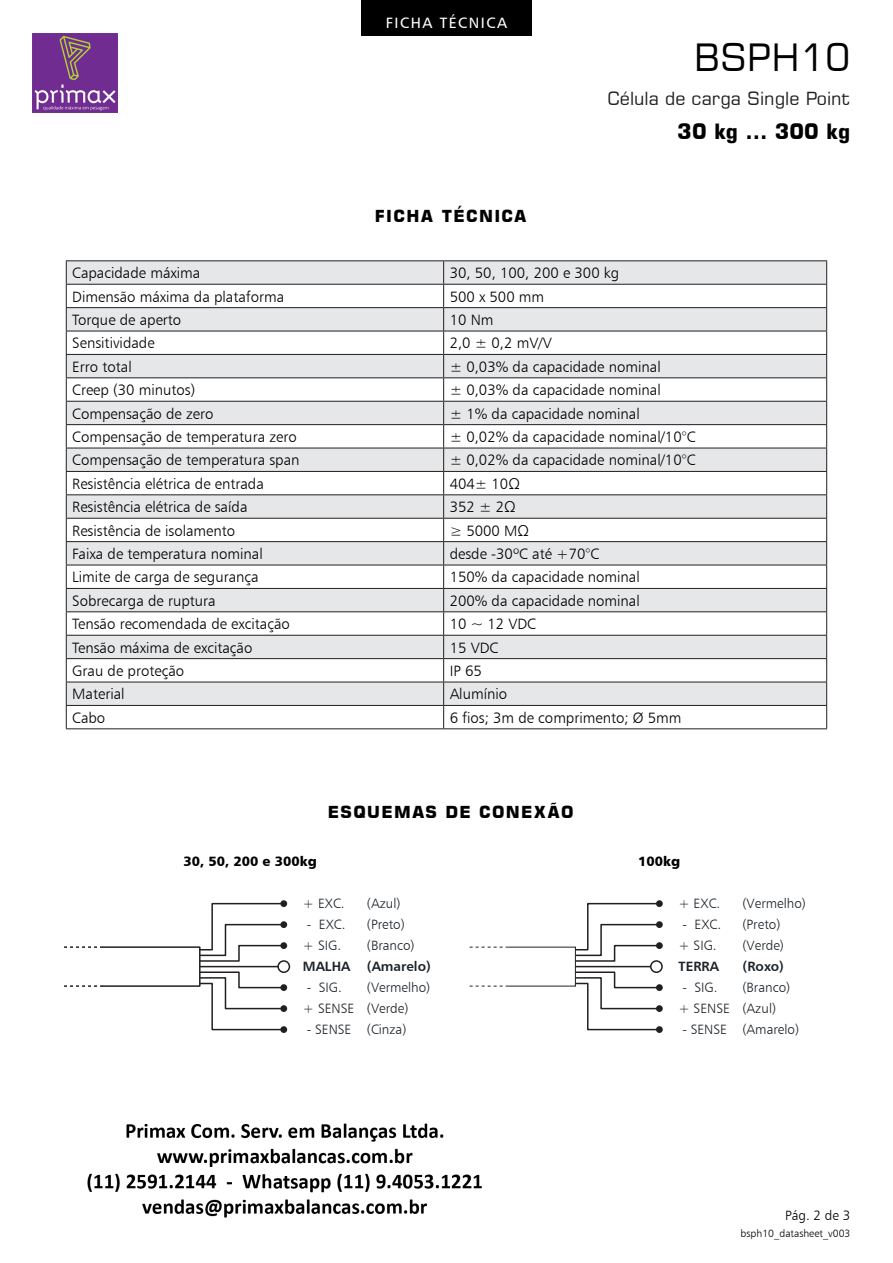
<style>
.page{position:relative;width:893px;height:1263px;background:#fff}
.page>*{position:absolute;margin:0;border:0;box-sizing:border-box;transform-origin:0 0}
.t1{font:37.5px "Square 721 BT";color:#000}
.t2{font:700 21px "Square 721 BT";color:#000}
.t3{font:18px "Square 721 BT";color:#231f20}
.Seções{font:700 16.5px "Square 721 BT";letter-spacing:.08em;color:#000}
.t4{font:15px "Humanist 777 BT Light B";color:#000}
.t5{font:15px "Humanist 777 BT Roman B";letter-spacing:.1em;color:#fff}
.t6{font:13.5px/21px "Humanist 777 BT Light B";color:#1c2329}
.t7{font:13.5px "Humanist 777 BT Black B";color:#000}
.t8{font:13.5px "Humanist 777 BT Light B";color:#000}
.t9{font:10.5px "Humanist 777 BT Light B";color:#000}
.s1{font-family:"Humanist 777 BT Bold B"}
</style>
<div class="page">
<svg style="left:67px;top:261px;width:759px;height:444px;fill:#e6e7e9"></svg>
<hr style="left:66px;top:260px;width:378px;height:1px;background:#231f20">
<hr style="left:444px;top:260px;width:383px;height:1px;background:#231f20">
<hr style="left:66px;top:284px;width:378px;height:1px;background:#231f20">
<hr style="left:444px;top:284px;width:383px;height:1px;background:#231f20">
<hr style="left:66px;top:307px;width:378px;height:1px;background:#231f20">
<hr style="left:444px;top:307px;width:383px;height:1px;background:#231f20">
<hr style="left:66px;top:331px;width:378px;height:1px;background:#231f20">
<hr style="left:444px;top:331px;width:383px;height:1px;background:#231f20">
<hr style="left:66px;top:354px;width:378px;height:1px;background:#231f20">
<hr style="left:444px;top:354px;width:383px;height:1px;background:#231f20">
<hr style="left:66px;top:377px;width:378px;height:1px;background:#231f20">
<hr style="left:444px;top:377px;width:383px;height:1px;background:#231f20">
<hr style="left:66px;top:401px;width:378px;height:1px;background:#231f20">
<hr style="left:444px;top:401px;width:383px;height:1px;background:#231f20">
<hr style="left:66px;top:424px;width:378px;height:1px;background:#231f20">
<hr style="left:444px;top:424px;width:383px;height:1px;background:#231f20">
<hr style="left:66px;top:448px;width:378px;height:1px;background:#231f20">
<hr style="left:444px;top:448px;width:383px;height:1px;background:#231f20">
<hr style="left:66px;top:471px;width:378px;height:1px;background:#231f20">
<hr style="left:444px;top:471px;width:383px;height:1px;background:#231f20">
<hr style="left:66px;top:494px;width:378px;height:1px;background:#231f20">
<hr style="left:444px;top:494px;width:383px;height:1px;background:#231f20">
<hr style="left:66px;top:518px;width:378px;height:1px;background:#231f20">
<hr style="left:444px;top:518px;width:383px;height:1px;background:#231f20">
<hr style="left:66px;top:541px;width:378px;height:1px;background:#231f20">
<hr style="left:444px;top:541px;width:383px;height:1px;background:#231f20">
<hr style="left:66px;top:565px;width:378px;height:1px;background:#231f20">
<hr style="left:444px;top:565px;width:383px;height:1px;background:#231f20">
<hr style="left:66px;top:588px;width:378px;height:1px;background:#231f20">
<hr style="left:444px;top:588px;width:383px;height:1px;background:#231f20">
<hr style="left:66px;top:611px;width:378px;height:1px;background:#231f20">
<hr style="left:444px;top:611px;width:383px;height:1px;background:#231f20">
<hr style="left:66px;top:635px;width:378px;height:1px;background:#231f20">
<hr style="left:444px;top:635px;width:383px;height:1px;background:#231f20">
<hr style="left:66px;top:658px;width:378px;height:1px;background:#231f20">
<hr style="left:444px;top:658px;width:383px;height:1px;background:#231f20">
<hr style="left:66px;top:682px;width:378px;height:1px;background:#231f20">
<hr style="left:444px;top:682px;width:383px;height:1px;background:#231f20">
<hr style="left:66px;top:705px;width:378px;height:1px;background:#231f20">
<svg style="left:66px;top:261px;width:1px;height:467px"></svg>
<hr style="left:444px;top:705px;width:383px;height:1px;background:#231f20">
<svg style="left:443px;top:261px;width:1px;height:467px"></svg>
<svg style="left:826px;top:261px;width:1px;height:467px"></svg>
<hr style="left:66px;top:728px;width:378px;height:1px;background:#231f20">
<hr style="left:444px;top:728px;width:383px;height:1px;background:#231f20">
<div style="left:102px;top:946px;width:99px;height:41px;border:2px solid #231f20"></div>
<svg style="left:64px;top:946px;width:39px;height:2px"></svg>
<svg style="left:64px;top:985px;width:39px;height:2px"></svg>
<svg style="left:198px;top:902px;width:92px;height:129px"></svg>
<svg style="left:470px;top:947px;width:39px;height:1px"></svg>
<svg style="left:470px;top:986px;width:39px;height:1px"></svg>
<div style="left:656px;top:1026px;width:7px;height:7px;background:#231f20;border-radius:50%"></div>
<svg style="left:574px;top:902px;width:89px;height:129px"></svg>
<div style="left:361px;top:0;width:170px;height:35px;background:#000"></div>
<img style="left:32px;top:33px;width:85px;height:80px">
<img style="left:87px;top:1123px;width:395px;height:95px">
<p class="t5" style="left:386px;top:13px;width:123px">FICHA TÉCNICA</p>
<p class="Seções" style="left:375px;top:206px;width:153px">FICHA TÉCNICA</p>
<h1 class="t1" style="left:694px;top:34px;width:158px">BSPH10</h1>
<p class="t3" style="left:607px;top:88px;width:244px">Célula de carga Single Point</p>
<h2 class="t2" style="left:677px;top:119px;width:175px">30 kg ... 300 kg</h2>
<p class="t4" style="left:72px;top:264px;width:130px">Capacidade máxima</p>
<p class="t4" style="left:450px;top:264px;width:171px">30, 50, 100, 200 e 300 kg</p>
<p class="t4" style="left:72px;top:287px;width:213px">Dimensão máxima da plataforma</p>
<p class="t4" style="left:450px;top:287px;width:96px">500 x 500 mm</p>
<p class="t4" style="left:72px;top:311px;width:111px">Torque de aperto</p>
<p class="t4" style="left:450px;top:311px;width:45px">10 Nm</p>
<p class="t4" style="left:72px;top:334px;width:84px">Sensitividade</p>
<p class="t4" style="left:450px;top:334px;width:104px">2,0 ± 0,2 mV/V</p>
<p class="t4" style="left:72px;top:357px;width:61px">Erro total</p>
<p class="t4" style="left:450px;top:357px;width:213px">± 0,03% da capacidade nominal</p>
<p class="t4" style="left:72px;top:381px;width:124px">Creep (30 minutos)</p>
<p class="t4" style="left:450px;top:381px;width:213px">± 0,03% da capacidade nominal</p>
<p class="t4" style="left:72px;top:404px;width:143px">Compensação de zero</p>
<p class="t4" style="left:450px;top:404px;width:192px">± 1% da capacidade nominal</p>
<p class="t4" style="left:72px;top:428px;width:226px">Compensação de temperatura zero</p>
<p class="t4" style="left:450px;top:428px;width:247px">± 0,02% da capacidade nominal/10°C</p>
<p class="t4" style="left:72px;top:451px;width:229px">Compensação de temperatura span</p>
<p class="t4" style="left:450px;top:451px;width:247px">± 0,02% da capacidade nominal/10°C</p>
<p class="t4" style="left:72px;top:474px;width:193px">Resistência elétrica de entrada</p>
<p class="t4" style="left:450px;top:474px;width:72px">404± 10Ω</p>
<p class="t4" style="left:72px;top:498px;width:177px">Resistência elétrica de saída</p>
<p class="t4" style="left:450px;top:498px;width:68px">352 ± 2Ω</p>
<p class="t4" style="left:72px;top:521px;width:164px">Resistência de isolamento</p>
<p class="t4" style="left:450px;top:521px;width:81px">≥ 5000 MΩ</p>
<p class="t4" style="left:72px;top:545px;width:192px">Faixa de temperatura nominal</p>
<p class="t4" style="left:450px;top:545px;width:151px">desde -30ºC até +70°C</p>
<p class="t4" style="left:72px;top:568px;width:188px">Limite de carga de segurança</p>
<p class="t4" style="left:450px;top:568px;width:192px">150% da capacidade nominal</p>
<p class="t4" style="left:72px;top:591px;width:145px">Sobrecarga de ruptura</p>
<p class="t4" style="left:450px;top:591px;width:192px">200% da capacidade nominal</p>
<p class="t4" style="left:72px;top:615px;width:219px">Tensão recomendada de excitação</p>
<p class="t4" style="left:450px;top:615px;width:88px">10 ~ 12 VDC</p>
<p class="t4" style="left:72px;top:638px;width:182px">Tensão máxima de excitação</p>
<p class="t4" style="left:450px;top:638px;width:50px">15 VDC</p>
<p class="t4" style="left:72px;top:662px;width:113px">Grau de proteção</p>
<p class="t4" style="left:450px;top:662px;width:34px">IP 65</p>
<p class="t4" style="left:72px;top:685px;width:54px">Material</p>
<p class="t4" style="left:450px;top:685px;width:59px">Alumínio</p>
<p class="t4" style="left:72px;top:708px;width:35px">Cabo</p>
<p class="t4" style="left:450px;top:708px;width:233px">6 fios; 3m de comprimento; Ø 5mm</p>
<p class="Seções" style="left:328px;top:802px;width:247px">ESQUEMAS DE CONEXÃO</p>
<p class="t7" style="left:183px;top:852px;width:135px">30, 50, 200 e 300kg</p>
<p class="t7" style="left:638px;top:852px;width:44px">100kg</p>
<p class="t6" style="left:303px;top:892px;width:43px">+ EXC.</p>
<p class="t6" style="left:303px;top:913px;width:49px">- EXC. + SIG.<br><span class="s1">MALHA</span></p>
<p class="t6" style="left:303px;top:976px;width:53px">- SIG.<br>+ SENSE</p>
<p class="t6" style="left:307px;top:1018px;width:46px">- SENSE</p>
<p class="t6" style="left:367px;top:892px;width:65px">(Azul) (Preto) (Branco) <span class="s1">(Amarelo) </span>(Vermelho) (Verde) (Cinza)</p>
<p class="t6" style="left:679px;top:892px;width:43px">+ EXC.</p>
<p class="t6" style="left:679px;top:913px;width:44px">- EXC. + SIG.<br><span class="s1">TERRA</span></p>
<p class="t6" style="left:679px;top:976px;width:53px">- SIG.<br>+ SENSE</p>
<p class="t6" style="left:682px;top:1018px;width:46px">- SENSE</p>
<p class="t6" style="left:743px;top:892px;width:65px">(Vermelho) (Preto) (Verde) <span class="s1">(Roxo) </span>(Branco) (Azul) (Amarelo)</p>
<p class="t8" style="left:785px;top:1207px;width:67px">Pág. 2 de 3</p>
<p class="t9" style="left:741px;top:1226px;width:111px">bsph10_datasheet_v003</p>
</div>
